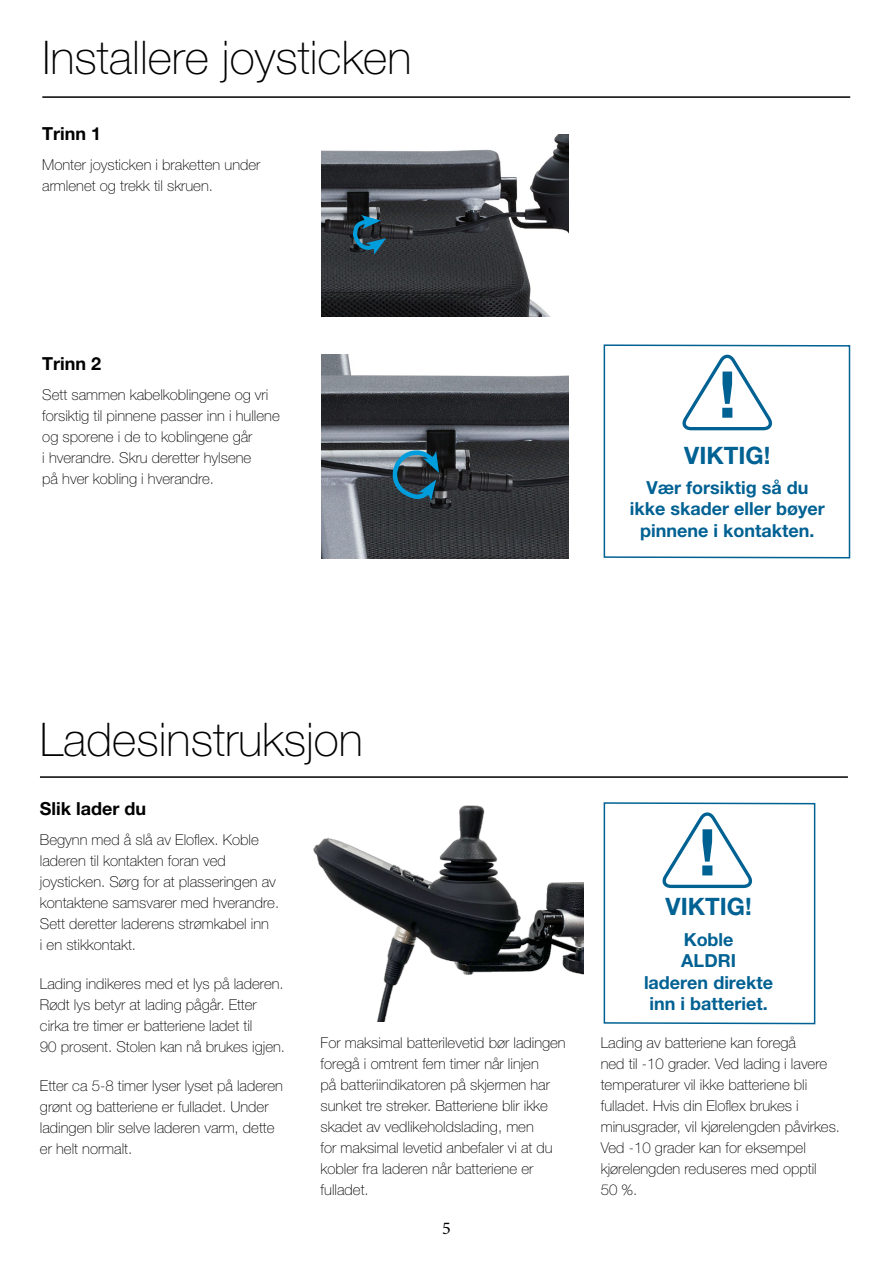
<style>
.page{position:relative;width:893px;height:1263px;background:#fff}
.page>*{position:absolute;margin:0;border:0;box-sizing:border-box;transform-origin:0 0}
.t1{font:100 46.5px "Helvetica Neue LT Pro";color:#000}
.t2{font:700 24px "Helvetica Neue LT Pro";color:#006193}
.t3{font:700 18px/21.6px "Helvetica Neue LT Pro";color:#006193;text-align:center}
.t4{font:700 18px "Helvetica Neue LT Pro";color:#000}
.t5{font:18px "Minion Pro";color:#000}
.t6{font:100 15px/21px "Helvetica Neue LT Pro";color:#000}
</style>
<div class="page">
<hr style="left:42px;top:96px;width:808px;height:2px;background:#000">
<img style="left:322px;top:134px;width:246px;height:183px">
<img style="left:322px;top:354px;width:246px;height:204px">
<svg style="left:351px;top:215px;width:35px;height:40px"></svg>
<svg style="left:603px;top:344px;width:248px;height:215px"></svg>
<svg style="left:678px;top:355px;width:95px;height:77px"></svg>
<svg style="left:386px;top:443px;width:53px;height:61px;background:#345565"></svg>
<svg style="left:603px;top:802px;width:213px;height:223px"></svg>
<hr style="left:40px;top:776px;width:808px;height:2px;background:#000">
<img style="left:314px;top:805px;width:270px;height:216px">
<svg style="left:658px;top:813px;width:95px;height:77px"></svg>
<h1 class="t1" style="left:43px;top:31px;width:371px">Installere joysticken</h1>
<p class="t4" style="left:42px;top:123px;width:61px">Trinn 1</p>
<p class="t6" style="left:42px;top:154px;width:220px">Monter joysticken i braketten under armlenet og trekk til skruen.</p>
<p class="t4" style="left:42px;top:353px;width:61px">Trinn 2</p>
<p class="t6" style="left:42px;top:384px;width:239px">Sett sammen kabelkoblingene og vri forsiktig til pinnene passer inn i hullene og sporene i de to koblingene går<br>i hverandre. Skru deretter hylsene<br>på hver kobling i hverandre.</p>
<h1 class="t1" style="left:40px;top:713px;width:325px">Ladesinstruksjon</h1>
<h2 class="t2" style="left:684px;top:440px;width:88px">VIKTIG!</h2>
<p class="t3" style="left:630px;top:476px;width:196px">Vær forsiktig så du ikke skader eller bøyer pinnene i kontakten.</p>
<p class="t4" style="left:40px;top:797px;width:108px">Slik lader du</p>
<p class="t6" style="left:40px;top:829px;width:241px">Begynn med å slå av Eloflex. Koble laderen til kontakten foran ved joysticken. Sørg for at plasseringen av kontaktene samsvarer med hverandre.<br>Sett deretter laderens strømkabel inn<br>i en stikkontakt.</p>
<p class="t6" style="left:40px;top:973px;width:247px">Lading indikeres med et lys på laderen.<br>Rødt lys betyr at lading pågår. Etter cirka tre timer er batteriene ladet til<br>90 prosent. Stolen kan nå brukes igjen.</p>
<p class="t6" style="left:40px;top:1075px;width:244px">Etter ca 5-8 timer lyser lyset på laderen grønt og batteriene er fulladet. Under ladingen blir selve laderen varm, dette er helt normalt.</p>
<h2 class="t2" style="left:666px;top:892px;width:88px">VIKTIG!</h2>
<p class="t3" style="left:644px;top:928px;width:131px">Koble<br>ALDRI<br>laderen direkte inn i batteriet.</p>
<p class="t6" style="left:321px;top:1032px;width:247px">For maksimal batterilevetid bør ladingen foregå i omtrent fem timer når linjen<br>på batteriindikatoren på skjermen har sunket tre streker. Batteriene blir ikke skadet av vedlikeholdslading, men<br>for maksimal levetid anbefaler vi at du kobler fra laderen når batteriene er fulladet.</p>
<p class="t6" style="left:601px;top:1032px;width:241px">Lading av batteriene kan foregå<br>ned til -10 grader. Ved lading i lavere temperaturer vil ikke batteriene bli fulladet. Hvis din Eloflex brukes i minusgrader, vil kjørelengden påvirkes.<br>Ved -10 grader kan for eksempel kjørelengden reduseres med opptil<br>50 %.</p>
<p class="t5" style="left:442px;top:1216px;width:10px">5</p>
</div>
